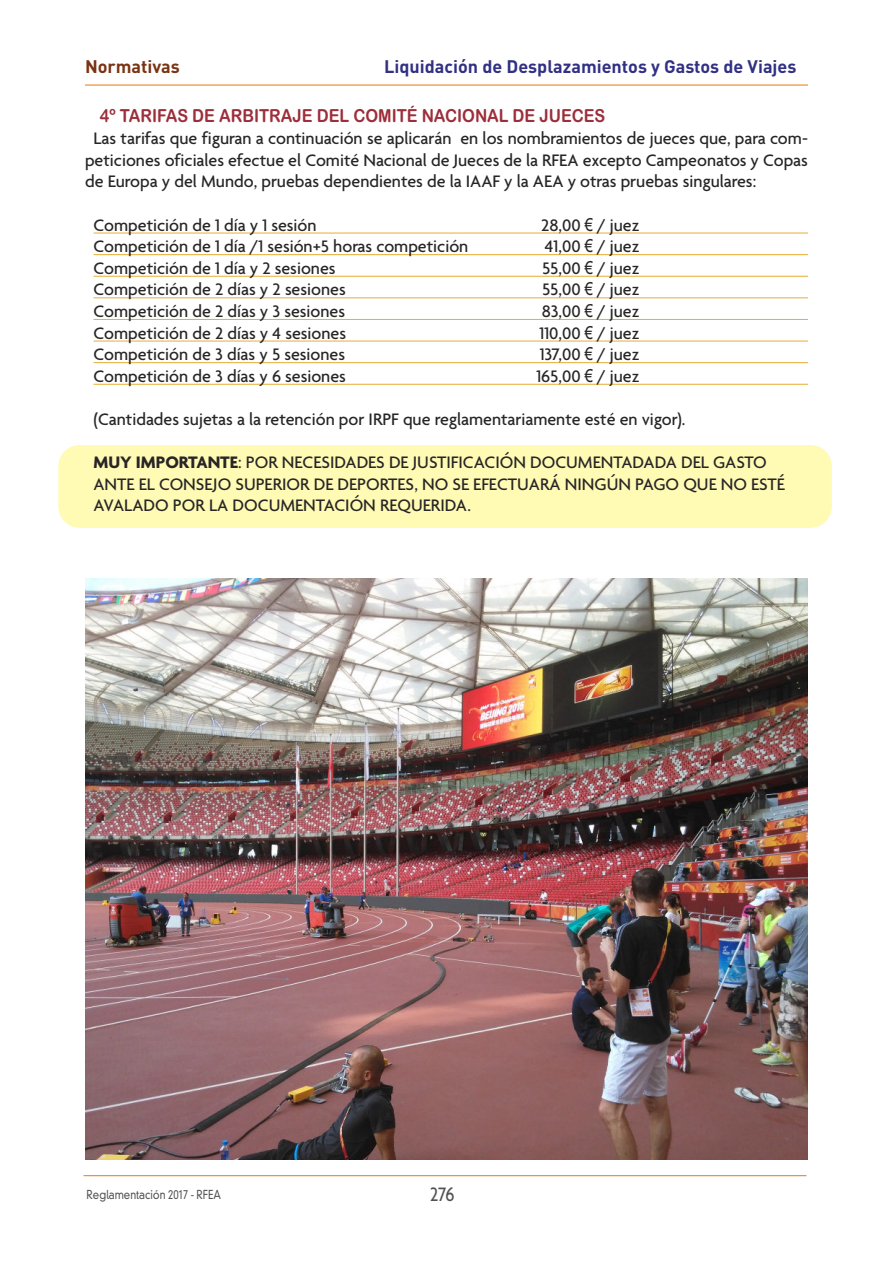
<style>
.page{position:relative;width:893px;height:1263px;background:#fff}
.page>*{position:absolute;margin:0;border:0;box-sizing:border-box;transform-origin:0 0}
.t1{font:500 21px "Agenda";color:#525152;scale:.85 1}
.t2{font:500 18px/21.6px "Agenda";color:#272526;text-align:justify}
.t3{font:18px "Arial Rounded MT Bold";color:#9d2e3b;scale:.9 1}
.t4{font:700 18px "DIN";color:#313084}
.t5{font:700 18px "DIN";color:#793414}
.t6{font:300 12px "DIN Neuzeit Grotesk";color:#525152;scale:.85 1}
.s1{font-family:"Arial Narrow";font-weight:400}
.s2{font-weight:700}
.s3{font-family:"Agenda";font-weight:500}
</style>
<div class="page">
<div style="left:58px;top:445px;width:774px;height:83px;background:#fffab4;border-radius:21px"></div>
<hr style="left:85px;top:85px;width:723px;height:1px;background:#e87900">
<hr style="left:84px;top:1175px;width:722px;height:1px;background:#e87900">
<hr style="left:94px;top:233px;width:714px;height:1px;background:#e8ad34">
<hr style="left:94px;top:254px;width:714px;height:1px;background:#e8ad34">
<hr style="left:94px;top:276px;width:714px;height:1px;background:#e8ad34">
<hr style="left:94px;top:297px;width:714px;height:1px;background:#e8ad34">
<hr style="left:94px;top:319px;width:714px;height:1px;background:#e8ad34">
<hr style="left:94px;top:341px;width:714px;height:1px;background:#e8ad34">
<hr style="left:94px;top:362px;width:714px;height:1px;background:#e8ad34">
<hr style="left:94px;top:384px;width:714px;height:1px;background:#e8ad34">
<img style="left:85px;top:578px;width:723px;height:581px">
<p class="t5" style="left:85px;top:55px;width:96px">Normativas</p>
<p class="t4" style="left:384px;top:55px;width:414px">Liquidación de Desplazamientos y Gastos de Viajes</p>
<p class="t3" style="left:100px;top:106px;width:563px">4º TARIFAS DE ARBITRAJE DEL COMITÉ NACIONAL DE JUECES</p>
<p class="t2" style="left:85px;top:127px;width:724px;text-indent:9px">Las tarifas que figuran a continuación se aplicarán en los nombramientos de jueces que, para com&shy;peticiones oficiales efectue el Comité Nacional de Jueces de la RFEA excepto Campeonatos y Copas de Europa y del Mundo, pruebas dependientes de la IAAF y la AEA y otras pruebas singulares:</p>
<p class="t2" style="left:94px;top:213px;width:225px">Competición de 1 día y 1 sesión</p>
<p class="t2" style="left:541px;top:213px;width:100px">28,00 <span class="s1">€</span> / juez</p>
<p class="t2" style="left:94px;top:235px;width:376px">Competición de 1 día /1 sesión+5 horas competición</p>
<p class="t2" style="left:545px;top:235px;width:96px">41,00 <span class="s1">€</span> / juez</p>
<p class="t2" style="left:94px;top:257px;width:244px">Competición de 1 día y 2 sesiones</p>
<p class="t2" style="left:542px;top:257px;width:99px">55,00 <span class="s1">€</span> / juez</p>
<p class="t2" style="left:94px;top:278px;width:254px">Competición de 2 días y 2 sesiones</p>
<p class="t2" style="left:542px;top:278px;width:99px">55,00 <span class="s1">€</span> / juez</p>
<p class="t2" style="left:94px;top:300px;width:253px">Competición de 2 días y 3 sesiones</p>
<p class="t2" style="left:542px;top:300px;width:99px">83,00 <span class="s1">€</span> / juez</p>
<p class="t2" style="left:94px;top:321px;width:254px">Competición de 2 días y 4 sesiones</p>
<p class="t2" style="left:539px;top:321px;width:102px">110,00 <span class="s1">€</span> / juez</p>
<p class="t2" style="left:94px;top:343px;width:253px">Competición de 3 días y 5 sesiones</p>
<p class="t2" style="left:540px;top:343px;width:101px">137,00 <span class="s1">€</span> / juez</p>
<p class="t2" style="left:94px;top:365px;width:254px">Competición de 3 días y 6 sesiones</p>
<p class="t2" style="left:536px;top:365px;width:105px">165,00 <span class="s1">€</span> / juez</p>
<p class="t2" style="left:94px;top:408px;width:593px">(Cantidades sujetas a la retención por IRPF que reglamentariamente esté en vigor).</p>
<p class="t2" style="left:93px;top:451px;width:693px;text-align:left"><span class="s2">MUY IMPORTANTE</span>: POR NECESIDADES DE JUSTIFICACIÓN DOCUMENTADADA DEL GASTO<br>ANTE EL CONSEJO SUPERIOR DE DEPORTES, NO SE EFECTUARÁ NINGÚN PAGO QUE NO ESTÉ<br>AVALADO POR LA DOCUMENTACIÓN REQUERIDA.</p>
<p class="t6" style="left:87px;top:1190px;width:160px">Reglamentación 2017 <span class="s3">-</span> RFEA</p>
<p class="t1" style="left:430px;top:1182px;width:30px">276</p>
</div>
